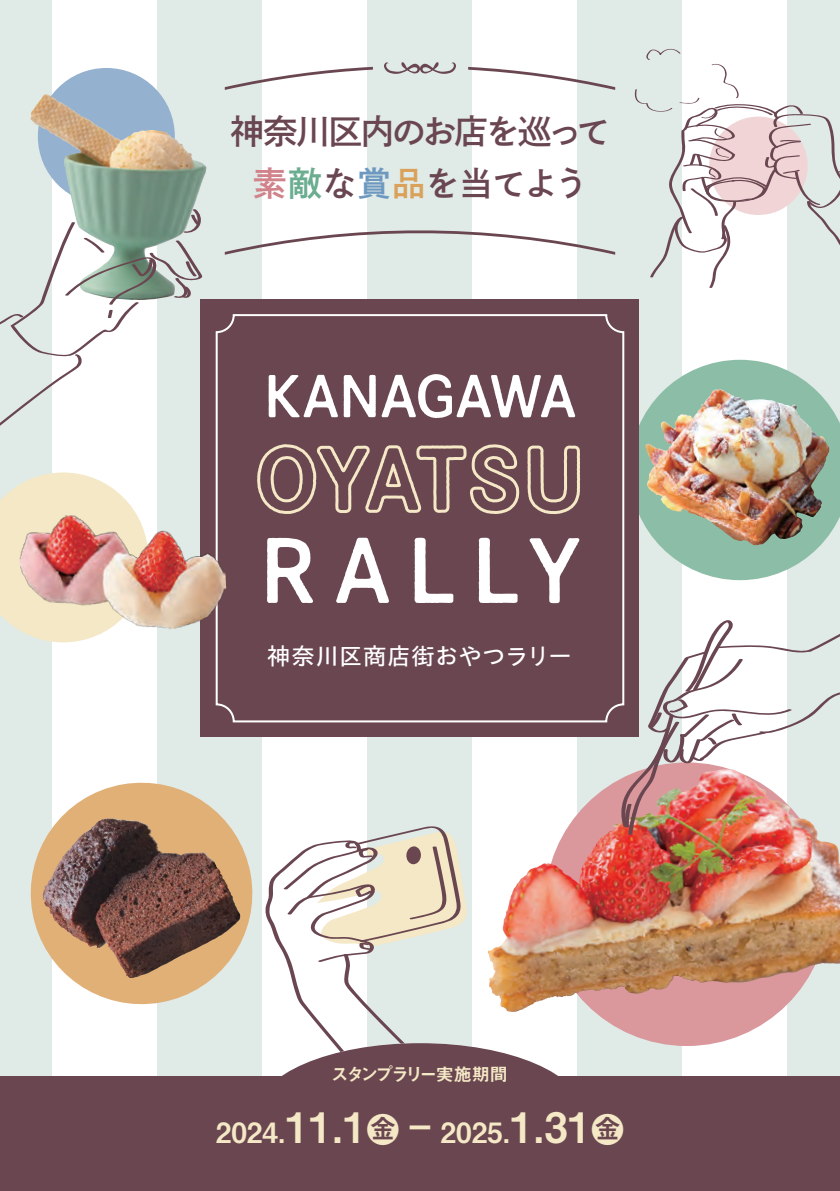
<style>
.page{position:relative;width:840px;height:1191px;background:#fff}
.page>*{position:absolute;margin:0;border:0;box-sizing:border-box;transform-origin:0 0}
.t1{font:84.8px "P Shuei N Go Kin Std N B";letter-spacing:.18em;color:#fff}
.t2{font:80px "P Shuei N Go Kin Std N B";letter-spacing:.015em;color:#6a4750}
.t3{font:55.2px "P Shuei N Go Kin Std N B";letter-spacing:-.02em;color:#fff}
.t4{font:34px/52px "P Shuei Go Gin Std B";letter-spacing:-.055em;color:#6a4750;text-align:center}
.t5{font:28px "Midashi Go Pr 6 N MB31";color:#f4e8c6}
.t6{font:500 24px "P Aoto Gothic Std N";letter-spacing:-.01em;color:#fff}
.t7{font:18px "Midashi Go Pr 6 N MB31";letter-spacing:-.135em;color:#f4e8c6}
.s1{color:#d1838c}
.s2{color:#6aad90}
.s3{color:#6d98c0}
.s4{color:#daa15a}
.s5{font-size:42px}
.s6{font-size:33px}
.s7{font-size:41px}
</style>
<div class="page">
<div style="left:0;top:0;width:839px;height:1191px;background:#e0eae7"></div>
<div style="left:52px;top:0;width:105px;height:1191px;background:#fff"></div>
<div style="left:262px;top:0;width:105px;height:1191px;background:#fff"></div>
<div style="left:472px;top:0;width:105px;height:1191px;background:#fff"></div>
<div style="left:682px;top:0;width:105px;height:1191px;background:#fff"></div>
<svg style="left:265px;top:826px;width:202px;height:247px"></svg>
<img style="left:638px;top:360px;width:201px;height:220px">
<img style="left:645px;top:389px;width:87px;height:150px">
<img style="left:544px;top:762px;width:284px;height:284px;border-radius:50%">
<svg style="left:634px;top:48px;width:205px;height:240px"></svg>
<img style="left:610px;top:779px;width:10px;height:52px">
<div style="left:201px;top:299px;width:437px;height:438px;background:#6a4750"></div>
<svg style="left:257px;top:444px;width:324px;height:70px"></svg>
<div style="left:215px;top:314px;width:409px;height:408px;border:2px solid #fff;border-radius:17px"></div>
<svg style="left:30px;top:782px;width:223px;height:223px"></svg>
<img style="left:43px;top:818px;width:69px;height:130px">
<svg style="left:0;top:472px;width:132px;height:170px"></svg>
<img style="left:17px;top:507px;width:210px;height:130px">
<svg style="left:620px;top:613px;width:219px;height:222px"></svg>
<div style="left:38px;top:68px;width:137px;height:137px;background:#95b1d0;border-radius:50%"></div>
<img style="left:31px;top:94px;width:175px;height:115px">
<svg style="left:0;top:209px;width:203px;height:246px"></svg>
<svg style="left:468px;top:67px;width:147px;height:23px"></svg>
<svg style="left:225px;top:67px;width:148px;height:23px"></svg>
<svg style="left:225px;top:230px;width:390px;height:25px"></svg>
<svg style="left:384px;top:62px;width:72px;height:12px"></svg>
<div style="left:0;top:1076px;width:839px;height:115px;background:#6a4750"></div>
<div style="left:257px;top:1043px;width:325px;height:139px;background:#6a4750;border-radius:50%"></div>
<p class="t4" style="left:230px;top:105px;width:381px">神奈川区内のお店を巡って<span class="s1">素</span><span class="s2">敵</span>な<span class="s3">賞</span><span class="s4">品</span>を当てよう</p>
<h3 class="t3" style="left:263px;top:358px;width:314px">KANAGAWA</h3>
<h2 class="t2" style="left:256px;top:425px;width:329px">OYATSU</h2>
<h1 class="t1" style="left:259px;top:513px;width:323px">RALLY</h1>
<p class="t6" style="left:267px;top:642px;width:306px">神奈川区商店街おやつラリー</p>
<p class="t7" style="left:331px;top:1059px;width:178px">スタンプラリー実施期間</p>
<p class="t5" style="left:216px;top:1110px;width:409px">2024.<span class="s5">11.1</span><span class="s6">金</span> <span class="s7">-</span> 2025.<span class="s5">1.31</span><span class="s6">金</span></p>
</div>
